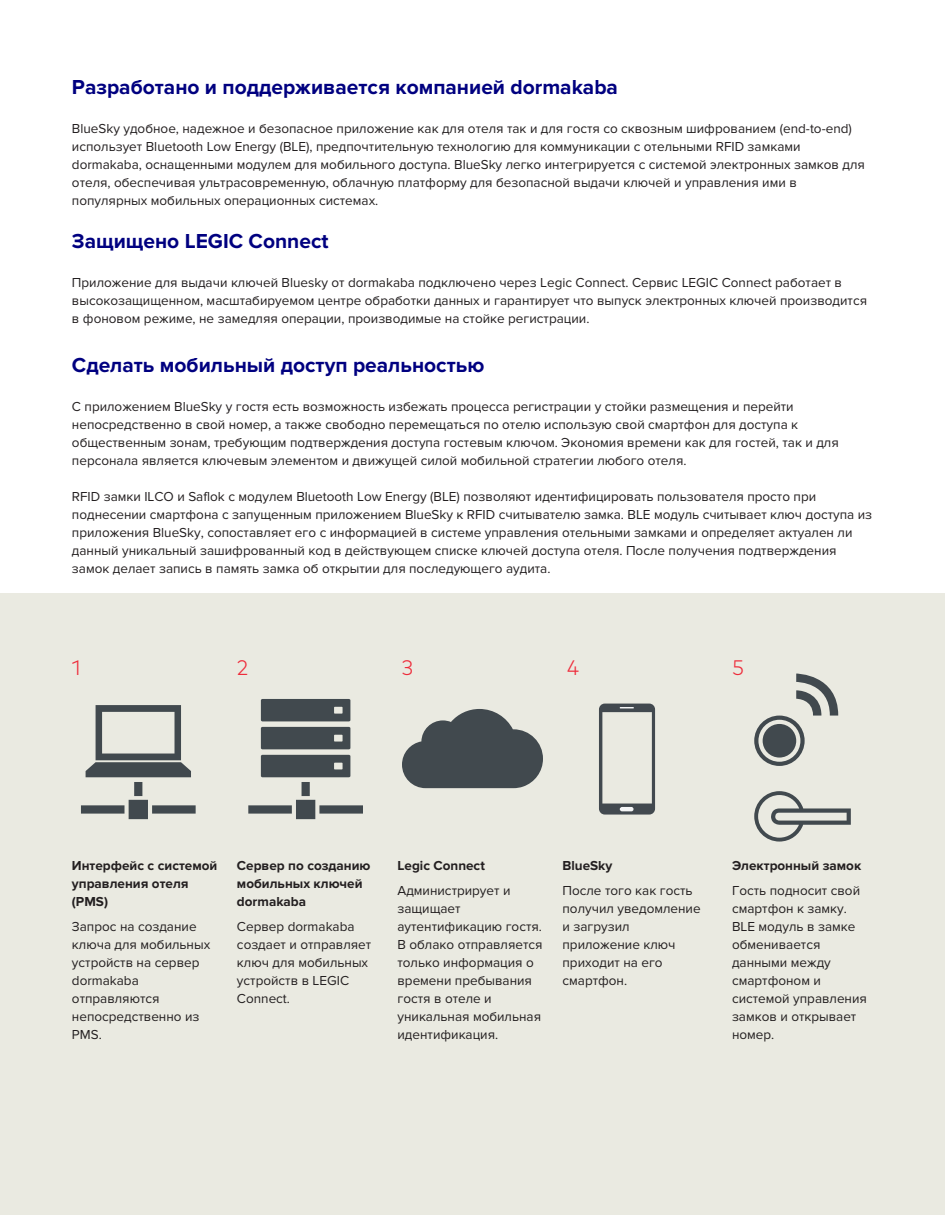
<style>
.page{position:relative;width:945px;height:1215px;background:#fff}
.page>*{position:absolute;margin:0;border:0;box-sizing:border-box;transform-origin:0 0}
.t1{font:700 21px "Proxima Nova";color:#000080}
.t2{font:300 21px "Mark Pro";color:#ee2c3b}
.t3{font:13.5px/18px "Proxima Nova";color:#231f20}
.t4{font:700 13.5px/18px "Proxima Nova";color:#231f20}
</style>
<div class="page">
<div style="left:0;top:594px;width:945px;height:621px;background:#eaeae1"></div>
<svg style="left:248px;top:699px;width:115px;height:120px"></svg>
<svg style="left:402px;top:709px;width:141px;height:79px"></svg>
<svg style="left:599px;top:704px;width:56px;height:111px"></svg>
<hr style="left:620px;top:807px;width:14px;height:4px;background:#f4f5f6;border-radius:2px">
<svg style="left:754px;top:791px;width:97px;height:51px"></svg>
<svg style="left:754px;top:674px;width:84px;height:92px"></svg>
<svg style="left:81px;top:705px;width:115px;height:114px"></svg>
<h1 class="t1" style="left:72px;top:75px;width:548px">Разработано и поддерживается компанией dormakaba</h1>
<p class="t3" style="left:72px;top:119px;width:794px">BlueSky удобное, надежное и безопасное приложение как для отеля так и для гостя со сквозным шифрованием (end-to-end) использует Bluetooth Low Energy (BLE), предпочтительную технологию для коммуникации с отельными RFID замками dormakaba, оснащенными модулем для мобильного доступа. BlueSky легко интегрируется с системой электронных замков для отеля, обеспечивая ультрасовременную, облачную платформу для безопасной выдачи ключей и управления ими в популярных мобильных операционных системах.</p>
<h1 class="t1" style="left:72px;top:229px;width:258px">Защищено LEGIC Connect</h1>
<p class="t3" style="left:72px;top:273px;width:797px">Приложение для выдачи ключей Bluesky от dormakaba подключено через Legic Connect. Сервис LEGIC Connect работает в высокозащищенном, масштабируемом центре обработки данных и гарантирует что выпуск электронных ключей производится в фоновом режиме, не замедляя операции, производимые на стойке регистрации.</p>
<h1 class="t1" style="left:72px;top:353px;width:414px">Сделать мобильный доступ реальностью</h1>
<p class="t3" style="left:72px;top:397px;width:768px">С приложением BlueSky у гостя есть возможность избежать процесса регистрации у стойки размещения и перейти непосредственно в свой номер, а также свободно перемещаться по отелю использую свой смартфон для доступа к общественным зонам, требующим подтверждения доступа гостевым ключом. Экономия времени как для гостей, так и для персонала является ключевым элементом и движущей силой мобильной стратегии любого отеля.</p>
<p class="t3" style="left:72px;top:487px;width:802px">RFID замки ILCO и Saflok c модулем Bluetooth Low Energy (BLE) позволяют идентифицировать пользователя просто при поднесении смартфона с запущенным приложением BlueSky к RFID считывателю замка. BLE модуль считывает ключ доступа из приложения BlueSky, сопоставляет его с информацией в системе управления отельными замками и определяет актуален ли данный уникальный зашифрованный код в действующем списке ключей доступа отеля. После получения подтверждения замок делает запись в память замка об открытии для последующего аудита.</p>
<h1 class="t2" style="left:72px;top:652px;width:10px">1</h1>
<h1 class="t2" style="left:237px;top:652px;width:13px">2</h1>
<h1 class="t2" style="left:402px;top:652px;width:13px">3</h1>
<h1 class="t2" style="left:567px;top:652px;width:14px">4</h1>
<h1 class="t2" style="left:732px;top:652px;width:14px">5</h1>
<p class="t4" style="left:72px;top:857px;width:147px">Интерфейс с системой управления отеля (PMS)</p>
<p class="t3" style="left:72px;top:918px;width:140px">Запрос на создание ключа для мобильных устройств на сервер dormakaba отправляются непосредственно из<br>PMS.</p>
<p class="t4" style="left:237px;top:856px;width:135px">Сервер по созданию мобильных ключей dormakaba</p>
<p class="t3" style="left:237px;top:918px;width:136px">Сервер dormakaba создает и отправляет ключ для мобильных устройств в LEGIC<br>Connect.</p>
<p class="t4" style="left:398px;top:856px;width:89px">Legic Connect</p>
<p class="t3" style="left:398px;top:882px;width:147px">Администрирует и защищает аутентификацию гостя.<br>В облако отправляется только информация о времени пребывания гостя в отеле и уникальная мобильная идентификация.</p>
<p class="t4" style="left:563px;top:856px;width:51px">BlueSky</p>
<p class="t3" style="left:563px;top:882px;width:140px">После того как гость получил уведомление и загрузил приложение ключ приходит на его смартфон.</p>
<p class="t4" style="left:732px;top:857px;width:131px">Электронный замок</p>
<p class="t3" style="left:732px;top:882px;width:136px">Гость подносит свой смартфон к замку.<br>BLE модуль в замке обменивается данными между смартфоном и системой управления замков и открывает номер.</p>
</div>
